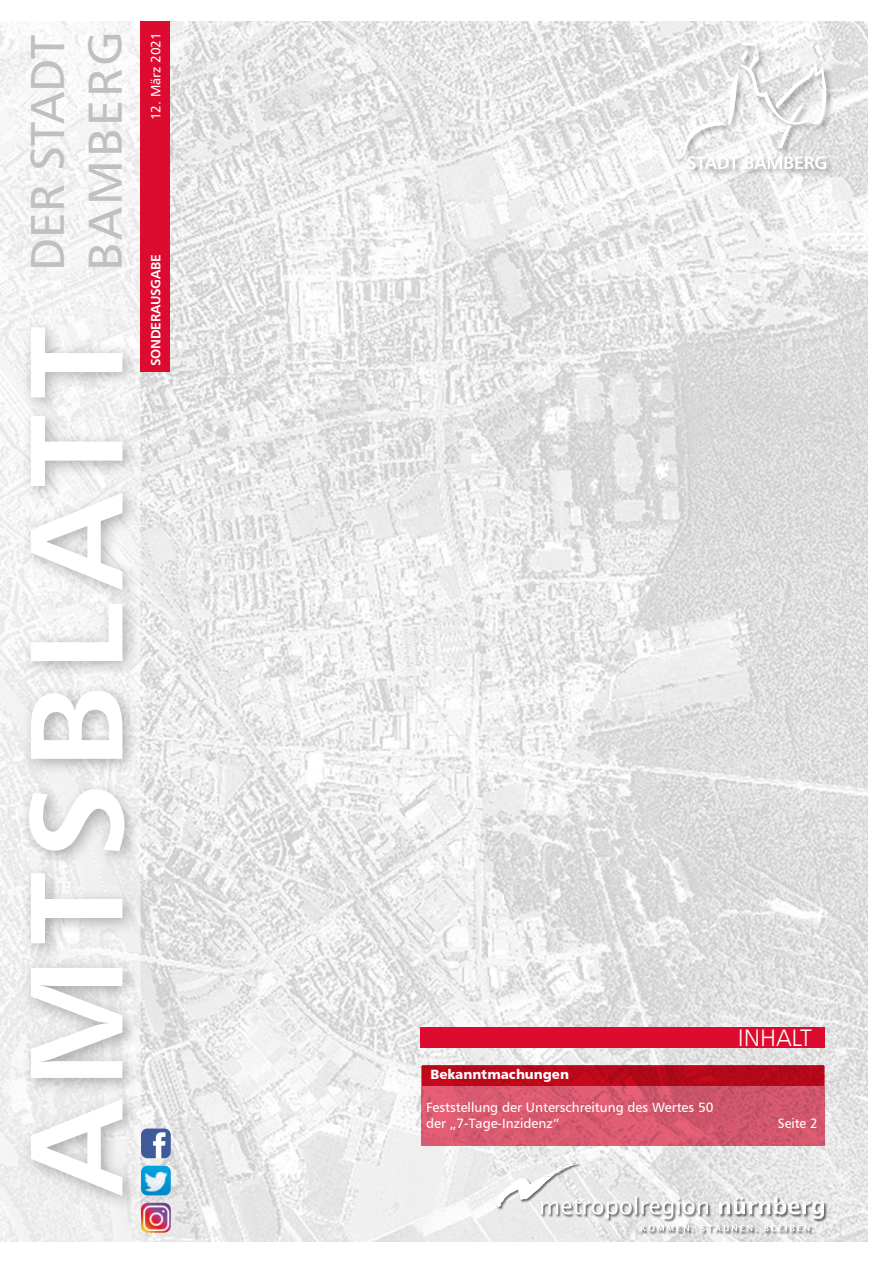
<style>
.page{position:relative;width:893px;height:1263px;background:#fff}
.page>*{position:absolute;margin:0;border:0;box-sizing:border-box;transform-origin:0 0}
.t1{font:132px "Humanist 777 BT Bold B";letter-spacing:.09em;color:#fff;scale:1.05 1}
.t2{font:48px/57.6px "Humanist 777 BT Roman B";letter-spacing:.025em;color:#c1c0c0}
._11_Amt_Copy{font:24px "Humanist 777 BT Light B";color:#fff}
._10_Headline_Amt{font:13.5px/16.2px "Humanist 777 BT Roman B";color:#fff}
._11_Amt_Copy-2{font:13.5px "Humanist 777 BT Black B";color:#fff}
.t3{font:13.5px "Humanist 777 BT Bold B";letter-spacing:-.02em;color:#fff}
._10_Headline_Amt-2{font:13.5px "Humanist 777 BT Roman B";letter-spacing:-.02em;color:#fff}
</style>
<div class="page">
<img style="left:0;top:21px;width:867px;height:1221px">
<div style="left:140px;top:21px;width:30px;height:351px;background:#dd0b2f"></div>
<div style="left:495px;top:1161px;width:332px;height:74px;background:#1d1d1b;opacity:.66"></div>
<svg style="left:641px;top:1225px;width:173px;height:6px"></svg>
<svg style="left:495px;top:1161px;width:329px;height:58px"></svg>
<div style="left:682px;top:40px;width:151px;height:136px;background:#1d1d1b;opacity:.33"></div>
<svg style="left:683px;top:41px;width:143px;height:128px"></svg>
<div style="left:19px;top:317px;width:124px;height:895px;background:#1d1d1b;opacity:.33"></div>
<svg style="left:421px;top:1065px;width:404px;height:80px"></svg>
<div style="left:420px;top:1027px;width:405px;height:20px;background:#dd0b2f"></div>
<img style="left:141px;top:1128px;width:30px;height:30px">
<img style="left:141px;top:1166px;width:30px;height:29px">
<img style="left:141px;top:1203px;width:30px;height:29px">
<h2 class="t2" style="left:18px;top:271px;width:242px;rotate:-90deg">DER STADT<br>BAMBERG</h2>
<p class="t1" style="left:-7px;top:1195px;width:829px;rotate:-90deg">AMTSBLATT</p>
<p class="_10_Headline_Amt-2" style="left:147px;top:120px;width:90px;rotate:-90deg">12. März 2021</p>
<p class="t3" style="left:147px;top:366px;width:113px;rotate:-90deg">SONDERAUSGABE</p>
<p class="_11_Amt_Copy-2" style="left:430px;top:1066px;width:140px">Bekanntmachungen</p>
<p class="_10_Headline_Amt" style="left:426px;top:1099px;width:289px">Feststellung der Unterschreitung des Wertes 50 der „7-Tage-Inzidenz“</p>
<p class="_11_Amt_Copy" style="left:738px;top:1023px;width:75px">INHALT</p>
<p class="_10_Headline_Amt" style="left:778px;top:1115px;width:41px">Seite 2</p>
</div>
